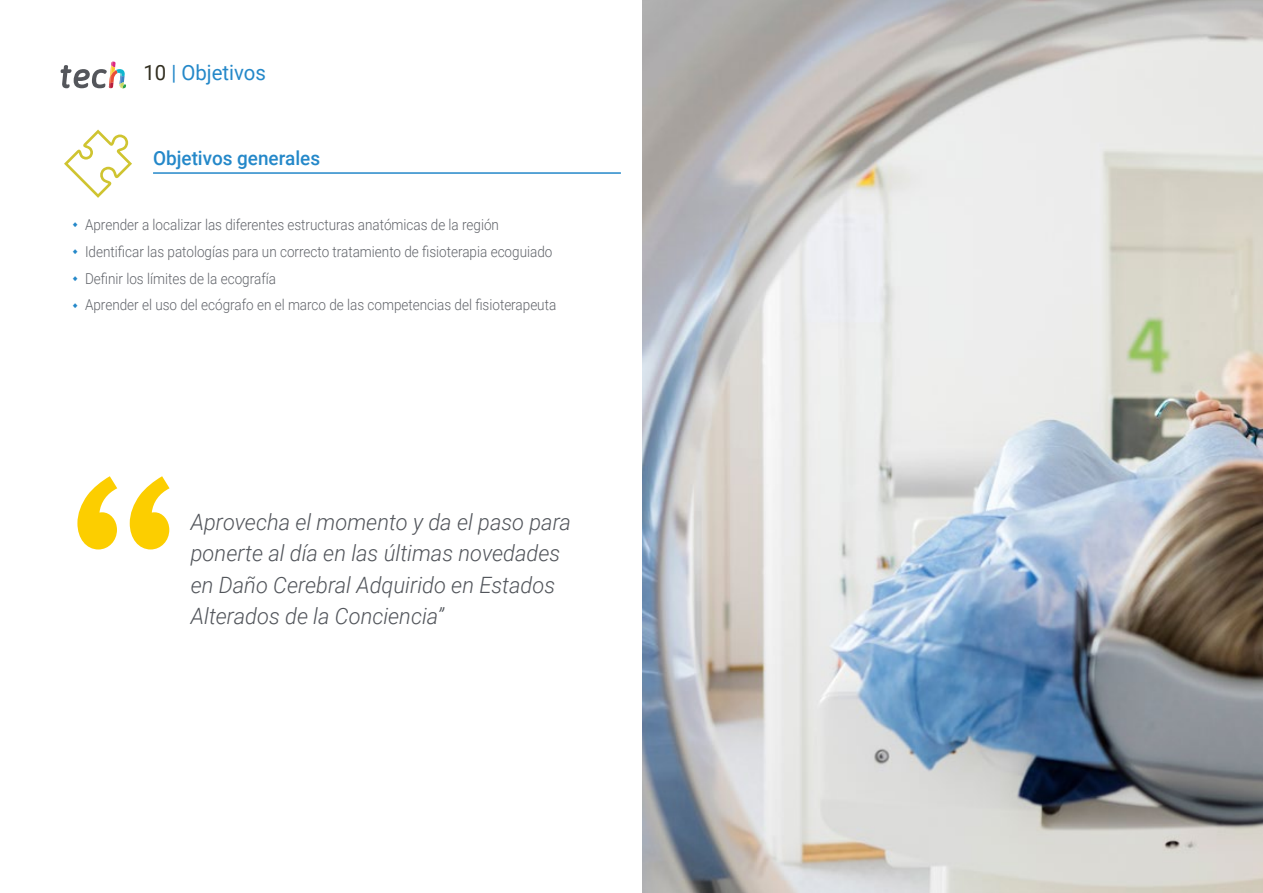
<style>
.page{position:relative;width:1263px;height:893px;background:#fff}
.page>*{position:absolute;margin:0;border:0;box-sizing:border-box;transform-origin:0 0}
.t1{font:italic 300 22.5px/31.5px "Roboto";color:#52555b}
.t2{font:21px "Roboto";color:#2488c9}
.t3{font:500 19.5px "Roboto";color:#2488c9}
.t4{font:300 15px/26.7px "Roboto";color:#61646a;scale:.9 1}
.s1{color:#312e20}
</style>
<div class="page">
<hr style="left:153px;top:173px;width:468px;height:1px;background:#2488c9">
<svg style="left:64px;top:130px;width:68px;height:68px"></svg>
<img style="left:642px;top:0;width:621px;height:893px">
<svg style="left:61px;top:62px;width:65px;height:27px"></svg>
<svg style="left:77px;top:476px;width:93px;height:73px"></svg>
<h2 class="t2" style="left:144px;top:57px;width:124px"><span class="s1">10</span> | Objetivos</h2>
<h3 class="t3" style="left:153px;top:144px;width:169px">Objetivos generales</h3>
<p class="t4" style="left:85px;top:211px;width:525px">Aprender a localizar las diferentes estructuras anatómicas de la región Identificar las patologías para un correcto tratamiento de fisioterapia ecoguiado Definir los límites de la ecografía<br>Aprender el uso del ecógrafo en el marco de las competencias del fisioterapeuta</p>
<h1 class="t1" style="left:191px;top:505px;width:382px">Aprovecha el momento y da el paso para ponerte al día en las últimas novedades en Daño Cerebral Adquirido en Estados Alterados de la Conciencia”</h1>
</div>
